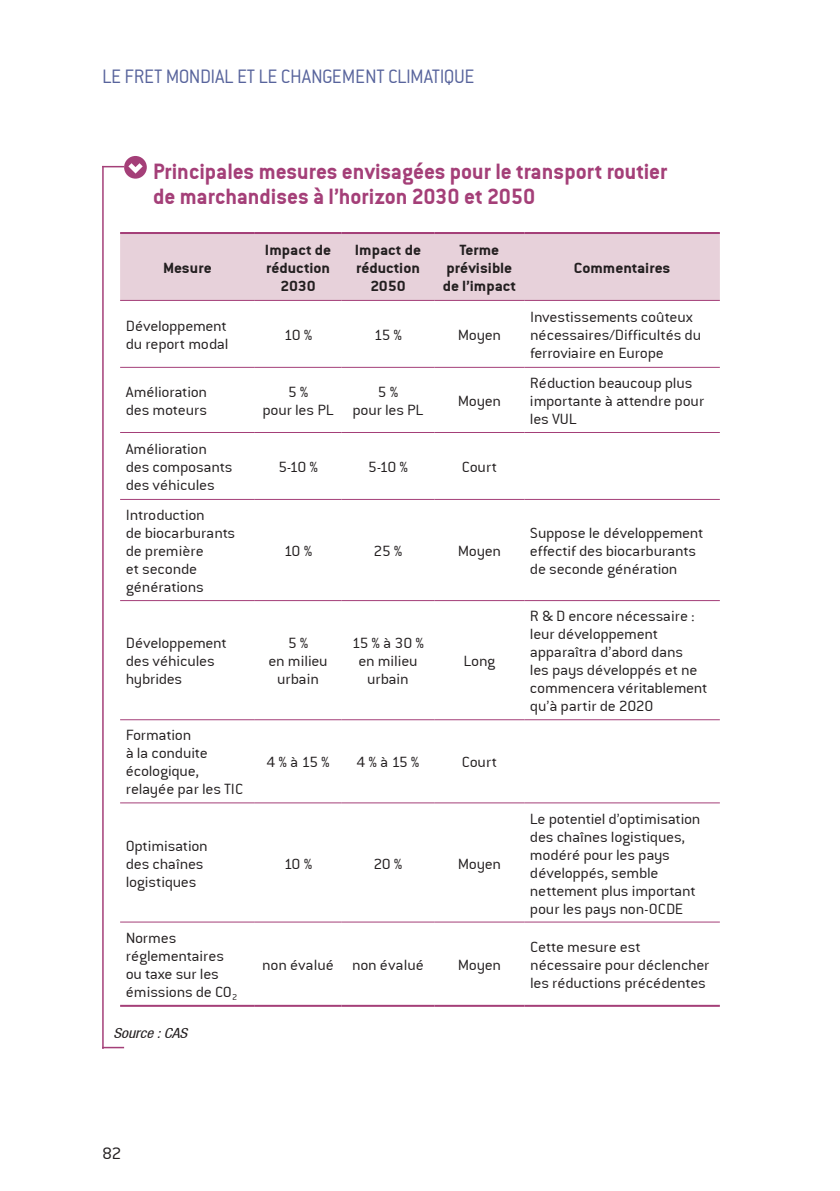
<style>
.page{position:relative;width:840px;height:1191px;background:#fff}
.page>*{position:absolute;margin:0;border:0;box-sizing:border-box;transform-origin:0 0}
.t1{font:24px/25px "Conduit ITCTT Bold";color:#a43f78}
.t2{font:21px "Conduit ITCTT Light";letter-spacing:-.01em;color:#58649c}
.t3{font:18px "Conduit ITCTT Light";color:#231f20;scale:1.1 1}
.t4{font:16px/18px "Conduit ITCTT Light";letter-spacing:-.015em;color:#231f20;scale:1.1 1}
.t5{font:16px/18px "Conduit ITCTT Bold";color:#231f20;text-align:center;scale:1.1 1}
.t6{font:italic condensed 14px "Helvetica Neue LT";color:#231f20;scale:1.1 1}
</style>
<div class="page">
<hr style="left:102px;top:166px;width:2px;height:883px;background:#a43f78">
<hr style="left:102px;top:1046px;width:22px;height:2px;background:#a43f78">
<div style="left:124px;top:156px;width:23px;height:23px;background:#a43f78;border-radius:50%"></div>
<svg style="left:102px;top:163px;width:41px;height:11px"></svg>
<div style="left:120px;top:234px;width:599px;height:66px;background:#e7d1da"></div>
<hr style="left:120px;top:232px;width:135px;height:2px;background:#a43f78">
<hr style="left:255px;top:232px;width:86px;height:2px;background:#a43f78">
<hr style="left:341px;top:232px;width:93px;height:2px;background:#a43f78">
<hr style="left:434px;top:232px;width:90px;height:2px;background:#a43f78">
<hr style="left:524px;top:232px;width:195px;height:2px;background:#a43f78">
<hr style="left:120px;top:1004px;width:135px;height:2px;background:#a43f78">
<hr style="left:255px;top:1004px;width:86px;height:2px;background:#a43f78">
<hr style="left:341px;top:1004px;width:93px;height:2px;background:#a43f78">
<hr style="left:434px;top:1004px;width:90px;height:2px;background:#a43f78">
<hr style="left:524px;top:1004px;width:195px;height:2px;background:#a43f78">
<hr style="left:120px;top:300px;width:135px;height:1px;background:#a43f78">
<hr style="left:255px;top:300px;width:86px;height:1px;background:#a43f78">
<hr style="left:341px;top:300px;width:93px;height:1px;background:#a43f78">
<hr style="left:434px;top:300px;width:90px;height:1px;background:#a43f78">
<hr style="left:524px;top:300px;width:195px;height:1px;background:#a43f78">
<hr style="left:120px;top:367px;width:135px;height:1px;background:#a43f78">
<hr style="left:255px;top:367px;width:86px;height:1px;background:#a43f78">
<hr style="left:341px;top:367px;width:93px;height:1px;background:#a43f78">
<hr style="left:434px;top:367px;width:90px;height:1px;background:#a43f78">
<hr style="left:524px;top:367px;width:195px;height:1px;background:#a43f78">
<hr style="left:120px;top:432px;width:135px;height:1px;background:#a43f78">
<hr style="left:255px;top:432px;width:86px;height:1px;background:#a43f78">
<hr style="left:341px;top:432px;width:93px;height:1px;background:#a43f78">
<hr style="left:434px;top:432px;width:90px;height:1px;background:#a43f78">
<hr style="left:524px;top:432px;width:195px;height:1px;background:#a43f78">
<hr style="left:120px;top:499px;width:135px;height:1px;background:#a43f78">
<hr style="left:255px;top:499px;width:86px;height:1px;background:#a43f78">
<hr style="left:341px;top:499px;width:93px;height:1px;background:#a43f78">
<hr style="left:434px;top:499px;width:90px;height:1px;background:#a43f78">
<hr style="left:524px;top:499px;width:195px;height:1px;background:#a43f78">
<hr style="left:120px;top:600px;width:135px;height:1px;background:#a43f78">
<hr style="left:255px;top:600px;width:86px;height:1px;background:#a43f78">
<hr style="left:341px;top:600px;width:93px;height:1px;background:#a43f78">
<hr style="left:434px;top:600px;width:90px;height:1px;background:#a43f78">
<hr style="left:524px;top:600px;width:195px;height:1px;background:#a43f78">
<hr style="left:120px;top:719px;width:135px;height:1px;background:#a43f78">
<hr style="left:255px;top:719px;width:86px;height:1px;background:#a43f78">
<hr style="left:341px;top:719px;width:93px;height:1px;background:#a43f78">
<hr style="left:434px;top:719px;width:90px;height:1px;background:#a43f78">
<hr style="left:524px;top:719px;width:195px;height:1px;background:#a43f78">
<hr style="left:120px;top:802px;width:135px;height:1px;background:#a43f78">
<hr style="left:255px;top:802px;width:86px;height:1px;background:#a43f78">
<hr style="left:341px;top:802px;width:93px;height:1px;background:#a43f78">
<hr style="left:434px;top:802px;width:90px;height:1px;background:#a43f78">
<hr style="left:524px;top:802px;width:195px;height:1px;background:#a43f78">
<hr style="left:120px;top:921px;width:135px;height:1px;background:#a43f78">
<hr style="left:255px;top:921px;width:86px;height:1px;background:#a43f78">
<hr style="left:341px;top:921px;width:93px;height:1px;background:#a43f78">
<hr style="left:434px;top:921px;width:90px;height:1px;background:#a43f78">
<hr style="left:524px;top:921px;width:195px;height:1px;background:#a43f78">
<h2 class="t2" style="left:102px;top:63px;width:374px">LE FRET MONDIAL ET LE CHANGEMENT CLIMATIQUE</h2>
<h1 class="t1" style="left:153px;top:158px;width:515px">Principales mesures envisagées pour le transport routier de marchandises à l’horizon 2030 et 2050</h1>
<p class="t5" style="left:163px;top:258px;width:46px">Mesure</p>
<p class="t5" style="left:265px;top:240px;width:62px">Impact de réduction<br>2030</p>
<p class="t5" style="left:354px;top:240px;width:62px">Impact de réduction<br>2050</p>
<p class="t5" style="left:442px;top:240px;width:68px">Terme prévisible de l’impact</p>
<p class="t4" style="left:126px;top:316px;width:95px">Développement du report modal</p>
<p class="t4" style="left:284px;top:325px;width:27px">10 %</p>
<p class="t4" style="left:373px;top:325px;width:27px">15 %</p>
<p class="t4" style="left:457px;top:325px;width:41px">Moyen</p>
<p class="t4" style="left:126px;top:382px;width:75px">Amélioration des moteurs</p>
<p class="t4" style="left:262px;top:382px;width:66px;text-align:center">5%<br>pour les PL</p>
<p class="t4" style="left:352px;top:382px;width:66px;text-align:center">5%<br>pour les PL</p>
<p class="t4" style="left:457px;top:391px;width:41px">Moyen</p>
<p class="t4" style="left:126px;top:439px;width:98px">Amélioration des composants des véhicules</p>
<p class="t4" style="left:126px;top:505px;width:101px">Introduction<br>de biocarburants de première<br>et seconde générations</p>
<p class="t4" style="left:278px;top:457px;width:38px">5-10 %</p>
<p class="t4" style="left:368px;top:457px;width:38px">5-10 %</p>
<p class="t4" style="left:461px;top:457px;width:34px">Court</p>
<p class="t4" style="left:283px;top:541px;width:27px">10 %</p>
<p class="t4" style="left:373px;top:541px;width:28px">25 %</p>
<p class="t4" style="left:457px;top:541px;width:41px">Moyen</p>
<p class="t4" style="left:126px;top:634px;width:93px">Développement des véhicules hybrides</p>
<p class="t4" style="left:268px;top:634px;width:55px;text-align:center">5%<br>en milieu urbain</p>
<p class="t4" style="left:351px;top:634px;width:67px;text-align:center">15% à 30% en milieu urbain</p>
<p class="t4" style="left:463px;top:652px;width:30px">Long</p>
<p class="t4" style="left:126px;top:726px;width:108px">Formation<br>à la conduite écologique, relayée par les TIC</p>
<p class="t4" style="left:126px;top:836px;width:76px">Optimisation des chaînes logistiques</p>
<p class="t4" style="left:126px;top:928px;width:103px">Normes réglementaires ou taxe sur les émissions de CO<sub>2</sub></p>
<p class="t6" style="left:113px;top:1024px;width:68px">Source : CAS</p>
<p class="t4" style="left:266px;top:753px;width:59px">4% à 15%</p>
<p class="t4" style="left:356px;top:753px;width:59px">4% à 15%</p>
<p class="t4" style="left:461px;top:753px;width:34px">Court</p>
<p class="t4" style="left:283px;top:854px;width:27px">10 %</p>
<p class="t4" style="left:373px;top:854px;width:28px">20%</p>
<p class="t4" style="left:457px;top:854px;width:41px">Moyen</p>
<p class="t4" style="left:262px;top:955px;width:148px">non évalué non évalué</p>
<p class="t4" style="left:457px;top:955px;width:41px">Moyen</p>
<p class="t5" style="left:573px;top:258px;width:89px">Commentaires</p>
<p class="t4" style="left:529px;top:307px;width:157px">Investissements coûteux nécessaires/Difficultés du ferroviaire en Europe</p>
<p class="t4" style="left:529px;top:373px;width:160px">Réduction beaucoup plus importante à attendre pour les VUL</p>
<p class="t4" style="left:529px;top:523px;width:159px">Suppose le développement effectif des biocarburants de seconde génération</p>
<p class="t4" style="left:529px;top:607px;width:163px">R &amp; D encore nécessaire : leur développement apparaîtra d’abord dans<br>les pays développés et ne commencera véritablement qu’à partir de 2020</p>
<p class="t4" style="left:529px;top:809px;width:156px">Le potentiel d’optimisation des chaînes logistiques, modéré pour les pays développés, semble nettement plus important pour les pays non-OCDE</p>
<p class="t4" style="left:529px;top:937px;width:164px">Cette mesure est nécessaire pour déclencher les réductions précédentes</p>
<p class="t3" style="left:102px;top:1142px;width:19px">82</p>
</div>
